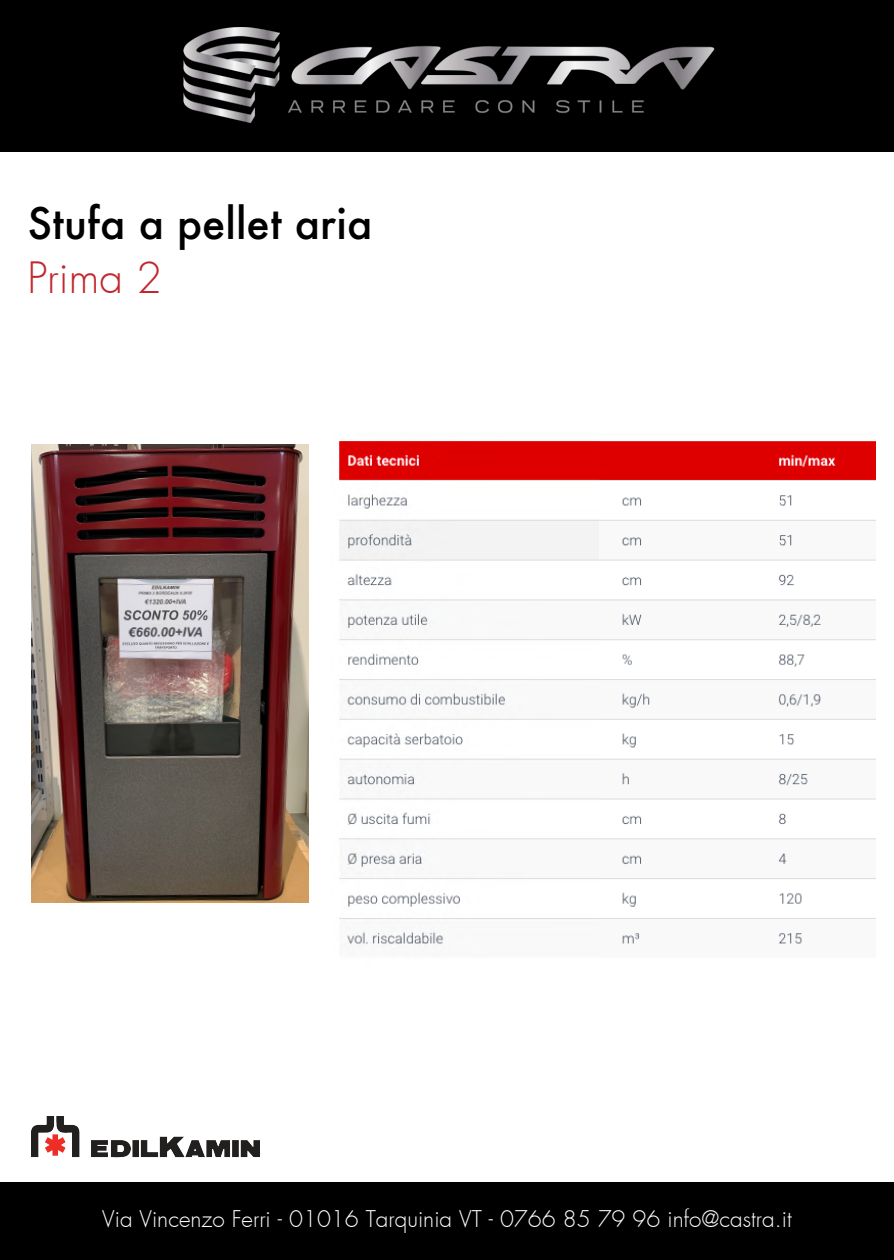
<style>
.page{position:relative;width:894px;height:1260px;background:#fff}
.page>*{position:absolute;margin:0;border:0;box-sizing:border-box;transform-origin:0 0}
.t1{font:500 42.15px "Futura";color:#000}
.t2{font:300 42.15px "Futura";color:#c1272d}
.t3{font:300 22.5px "Futura";color:#fff}
</style>
<div class="page">
<div style="left:0;top:0;width:894px;height:152px;background:#000"></div>
<div style="left:0;top:1182px;width:894px;height:78px;background:#000"></div>
<img style="left:183px;top:27px;width:531px;height:96px">
<img style="left:32px;top:1116px;width:227px;height:41px">
<img style="left:32px;top:445px;width:277px;height:458px">
<img style="left:598px;top:441px;width:278px;height:504px">
<img style="left:339px;top:441px;width:259px;height:507px">
<h1 class="t1" style="left:27px;top:195px;width:347px">Stufa a pellet aria</h1>
<h1 class="t2" style="left:27px;top:251px;width:136px">Prima 2</h1>
<p class="t3" style="left:102px;top:1205px;width:691px">Via Vincenzo Ferri - 01016 Tarquinia VT - 0766 85 79 96 info@castra.it</p>
</div>
